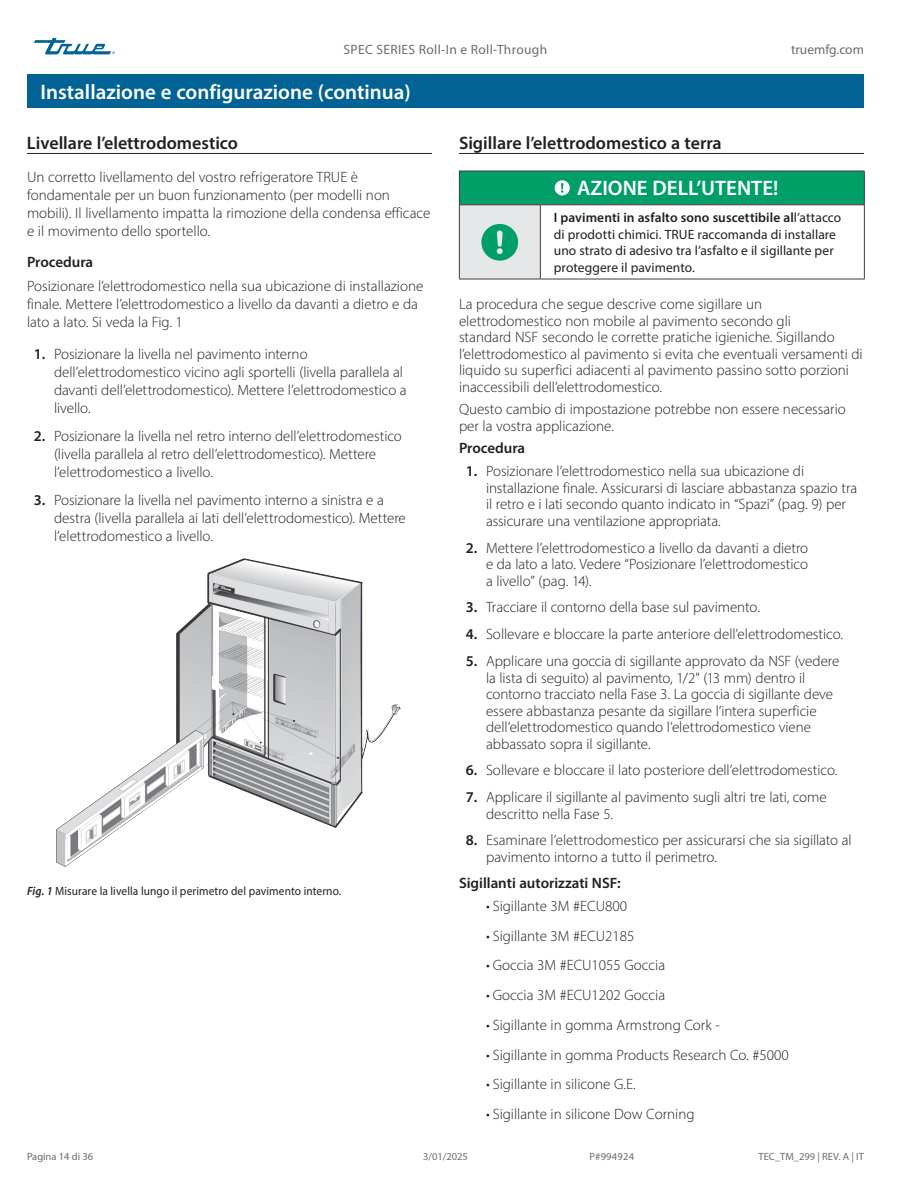
<style>
.page{position:relative;width:918px;height:1188px;background:#fff}
.page>*{position:absolute;margin:0;border:0;box-sizing:border-box;transform-origin:0 0}
.Title_bar_Page_header{font:600 21px "Myriad Pro";color:#fff}
.Table_title_bar{font:600 21px "Myriad Pro";color:#fff}
.Subhead_underscore_H1{font:600 18px "Myriad Pro";color:#231f20}
.Subhead_NO_underscore_H2{font:300 15px/16.5px "Myriad Pro";color:#231f20}
.Body_Text_light_Normal{font:300 15px/18px "Myriad Pro";color:#231f20}
.Subhead_NO_underscore_H2-2{font:600 15px "Myriad Pro";color:#231f20}
.Table_text{font:13.5px/16.5px "Myriad Pro";color:#231f20}
.t1{font:13.5px "Myriad Pro";letter-spacing:.025em;color:#6c6d70}
.t2{font:13.5px "Myriad Pro";color:#6c6d70}
.Caption_FIG_Regular{font:12px "Myriad Pro";letter-spacing:.005em;color:#231f20;scale:.95 1}
.t3{font:10.5px "Myriad Pro";color:#6c6d70}
.s1{font-weight:600}
.s2{font-weight:600;font-style:italic}
</style>
<div class="page">
<svg style="left:34px;top:38px;width:81px;height:16px"></svg>
<div style="left:27px;top:74px;width:837px;height:34px;background:#016395"></div>
<hr style="left:27px;top:153px;width:405px;height:1px;background:#231f20">
<hr style="left:459px;top:153px;width:405px;height:1px;background:#231f20">
<div style="left:459px;top:171px;width:405px;height:34px;background:#009f68"></div>
<div style="left:459px;top:205px;width:81px;height:74px;background:#e6e7e9"></div>
<hr style="left:459px;top:171px;width:81px;height:1px;background:#3e3e3f">
<hr style="left:459px;top:171px;width:1px;height:34px;background:#3e3e3f">
<hr style="left:540px;top:171px;width:325px;height:1px;background:#3e3e3f">
<hr style="left:864px;top:171px;width:1px;height:34px;background:#3e3e3f">
<hr style="left:459px;top:205px;width:1px;height:74px;background:#3e3e3f">
<hr style="left:540px;top:205px;width:1px;height:74px;background:#3e3e3f">
<hr style="left:864px;top:205px;width:1px;height:74px;background:#3e3e3f">
<hr style="left:459px;top:279px;width:81px;height:1px;background:#3e3e3f">
<hr style="left:540px;top:279px;width:325px;height:1px;background:#3e3e3f">
<hr style="left:460px;top:204px;width:80px;height:1px;background:#231f20">
<hr style="left:540px;top:204px;width:324px;height:1px;background:#231f20">
<svg style="left:555px;top:180px;width:15px;height:15px"></svg>
<svg style="left:481px;top:224px;width:37px;height:37px"></svg>
<img style="left:56px;top:559px;width:345px;height:308px">
<p class="t1" style="left:344px;top:42px;width:205px">SPEC SERIES Roll-In e Roll-Through</p>
<p class="t2" style="left:791px;top:42px;width:74px">truemfg.com</p>
<p class="Title_bar_Page_header" style="left:41px;top:79px;width:372px">Installazione e configurazione (continua)</p>
<p class="Subhead_underscore_H1" style="left:27px;top:131px;width:213px">Livellare l’elettrodomestico</p>
<p class="Subhead_underscore_H1" style="left:459px;top:131px;width:264px">Sigillare l’elettrodomestico a terra</p>
<p class="Body_Text_light_Normal" style="left:27px;top:168px;width:405px">Un corretto livellamento del vostro refrigeratore TRUE è fondamentale per un buon funzionamento (per modelli non mobili). Il livellamento impatta la rimozione della condensa efficace e il movimento dello sportello.</p>
<p class="Subhead_NO_underscore_H2-2" style="left:27px;top:252px;width:68px">Procedura</p>
<p class="Body_Text_light_Normal" style="left:27px;top:277px;width:398px">Posizionare l’elettrodomestico nella sua ubicazione di installazione finale. Mettere l’elettrodomestico a livello da davanti a dietro e da lato a lato. Si veda la Fig. 1</p>
<p class="Subhead_NO_underscore_H2" style="left:54px;top:345px;width:354px;line-height:18px;text-indent:-20px"><span class="s1">1.</span> Posizionare la livella nel pavimento interno dell’elettrodomestico vicino agli sportelli (livella parallela al davanti dell’elettrodomestico). Mettere l’elettrodomestico a livello.</p>
<p class="Subhead_NO_underscore_H2" style="left:54px;top:427px;width:349px;line-height:18px;text-indent:-20px"><span class="s1">2.</span> Posizionare la livella nel retro interno dell’elettrodomestico (livella parallela al retro dell’elettrodomestico). Mettere l’elettrodomestico a livello.</p>
<p class="Subhead_NO_underscore_H2" style="left:54px;top:491px;width:353px;line-height:18px;text-indent:-20px"><span class="s1">3.</span> Posizionare la livella nel pavimento interno a sinistra e a destra (livella parallela ai lati dell’elettrodomestico). Mettere l’elettrodomestico a livello.</p>
<p class="Caption_FIG_Regular" style="left:27px;top:884px;width:332px"><span class="s2">Fig. 1</span> Misurare la livella lungo il perimetro del pavimento interno.</p>
<p class="Table_title_bar" style="left:577px;top:175px;width:203px">AZIONE DELL’UTENTE!</p>
<p class="Table_text" style="left:554px;top:209px;width:289px"><span class="s1">I pavimenti in asfalto sono suscettibile al</span>l’attacco di prodotti chimici. TRUE raccomanda di installare uno strato di adesivo tra l’asfalto e il sigillante per proteggere il pavimento.</p>
<p class="Subhead_NO_underscore_H2" style="left:459px;top:296px;width:405px">La procedura che segue descrive come sigillare un elettrodomestico non mobile al pavimento secondo gli<br>standard NSF secondo le corrette pratiche igieniche. Sigillando l’elettrodomestico al pavimento si evita che eventuali versamenti di liquido su superfici adiacenti al pavimento passino sotto porzioni inaccessibili dell’elettrodomestico.</p>
<p class="Subhead_NO_underscore_H2" style="left:459px;top:401px;width:388px">Questo cambio di impostazione potrebbe non essere necessario per la vostra applicazione.</p>
<p class="Subhead_NO_underscore_H2-2" style="left:459px;top:439px;width:68px">Procedura</p>
<p class="Subhead_NO_underscore_H2" style="left:486px;top:463px;width:373px;text-indent:-20px"><span class="s1">1.</span> Posizionare l’elettrodomestico nella sua ubicazione di installazione finale. Assicurarsi di lasciare abbastanza spazio tra il retro e i lati secondo quanto indicato in “Spazi” (pag. 9) per assicurare una ventilazione appropriata.</p>
<p class="Subhead_NO_underscore_H2" style="left:486px;top:539px;width:324px;text-align:justify;text-indent:-20px"><span class="s1">2.</span> Mettere l’elettrodomestico a livello da davanti a dietro e da lato a lato. Vedere “Posizionare l’elettrodomestico a livello” (pag. 14).</p>
<p class="Subhead_NO_underscore_H2" style="left:466px;top:599px;width:296px"><span class="s1">3.</span> Tracciare il contorno della base sul pavimento.</p>
<p class="Subhead_NO_underscore_H2" style="left:466px;top:626px;width:379px"><span class="s1">4.</span> Sollevare e bloccare la parte anteriore dell’elettrodomestico.</p>
<p class="Subhead_NO_underscore_H2" style="left:486px;top:653px;width:355px;text-indent:-20px"><span class="s1">5.</span> Applicare una goccia di sigillante approvato da NSF (vedere la lista di seguito) al pavimento, 1/2" (13 mm) dentro il contorno tracciato nella Fase 3. La goccia di sigillante deve essere abbastanza pesante da sigillare l’intera superficie dell’elettrodomestico quando l’elettrodomestico viene abbassato sopra il sigillante.</p>
<p class="Subhead_NO_underscore_H2" style="left:466px;top:762px;width:373px"><span class="s1">6.</span> Sollevare e bloccare il lato posteriore dell’elettrodomestico.</p>
<p class="Subhead_NO_underscore_H2" style="left:486px;top:789px;width:342px;text-indent:-20px"><span class="s1">7.</span> Applicare il sigillante al pavimento sugli altri tre lati, come descritto nella Fase 5.</p>
<p class="Subhead_NO_underscore_H2" style="left:486px;top:832px;width:367px;text-indent:-20px"><span class="s1">8.</span> Esaminare l’elettrodomestico per assicurarsi che sia sigillato al pavimento intorno a tutto il perimetro.</p>
<p class="Subhead_NO_underscore_H2-2" style="left:459px;top:873px;width:163px">Sigillanti autorizzati NSF:</p>
<p class="Subhead_NO_underscore_H2" style="left:486px;top:898px;width:143px">• Sigillante 3M #ECU800</p>
<p class="Subhead_NO_underscore_H2" style="left:486px;top:927px;width:150px">• Sigillante 3M #ECU2185</p>
<p class="Subhead_NO_underscore_H2" style="left:486px;top:957px;width:181px">• Goccia 3M #ECU1055 Goccia</p>
<p class="Subhead_NO_underscore_H2" style="left:486px;top:987px;width:181px">• Goccia 3M #ECU1202 Goccia</p>
<p class="Subhead_NO_underscore_H2" style="left:486px;top:1017px;width:235px">• Sigillante in gomma Armstrong Cork -</p>
<p class="Subhead_NO_underscore_H2" style="left:486px;top:1046px;width:304px">• Sigillante in gomma Products Research Co. #5000</p>
<p class="Subhead_NO_underscore_H2" style="left:486px;top:1076px;width:151px">• Sigillante in silicone G.E.</p>
<p class="Subhead_NO_underscore_H2" style="left:486px;top:1106px;width:210px">• Sigillante in silicone Dow Corning</p>
<p class="t3" style="left:27px;top:1150px;width:68px">Pagina 14 di 36</p>
<p class="t3" style="left:423px;top:1150px;width:46px">3/01/2025</p>
<p class="t3" style="left:589px;top:1150px;width:46px">P#994924</p>
<p class="t3" style="left:759px;top:1150px;width:107px">TEC_TM_299 | REV. A | IT</p>
</div>
